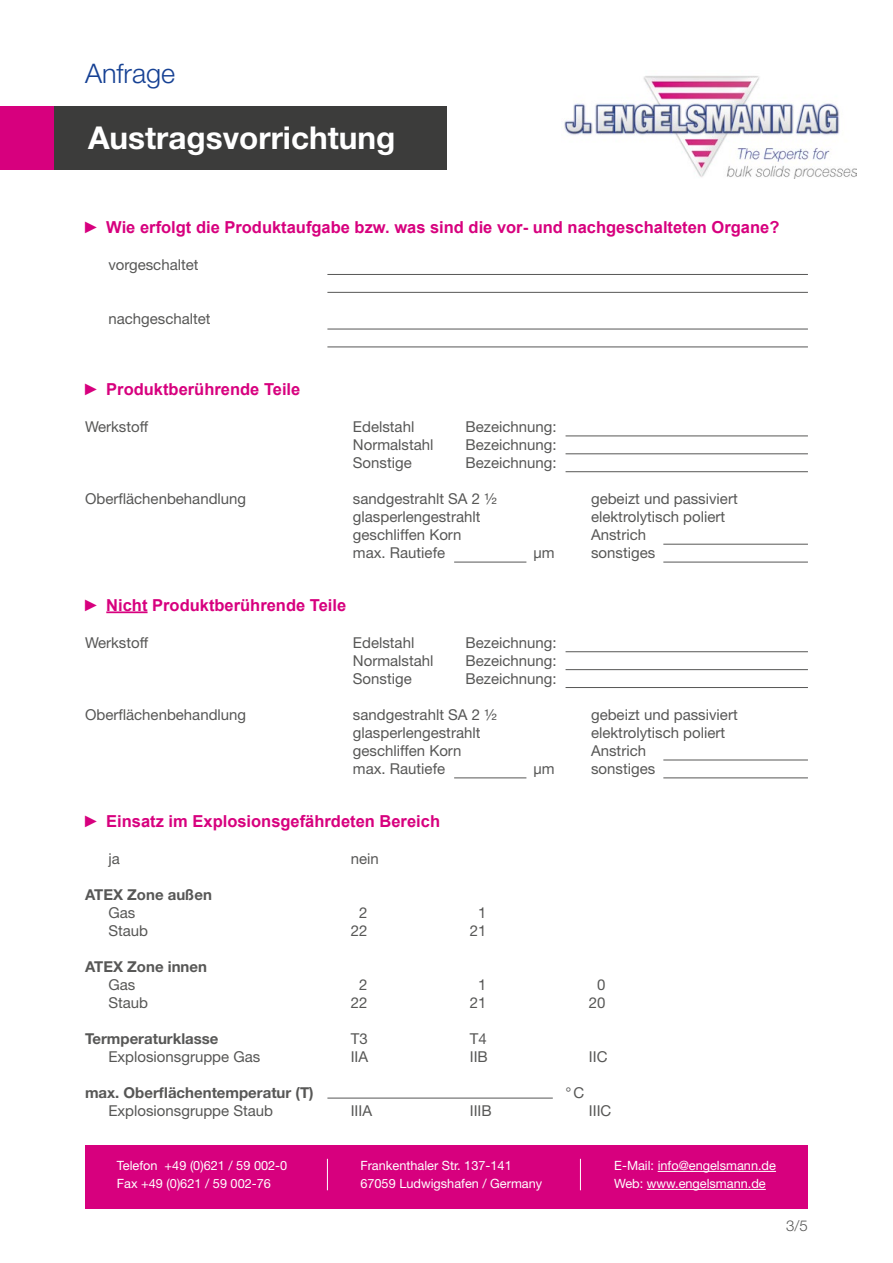
<style>
.page{position:relative;width:893px;height:1263px;background:#fff}
.page>*{position:absolute;margin:0;border:0;box-sizing:border-box;transform-origin:0 0}
.t1{font:700 31.5px "Helvetica Neue LT Std";color:#fff}
.t2{font:300 27px "Helvetica Neue LT Std";color:#164194}
.t3{font:700 16.5px "Arial";color:#d7007e}
.t4{font:15px/18px "Helvetica Neue LT Std";color:#575756}
.t5{font:700 15px "Helvetica Neue LT Std";color:#575756}
.t6{font:300 15px "Helvetica Neue LT Std";color:#575756}
.t7{font:12.75px/18px "Helvetica Neue LT Std";color:#fff}
</style>
<div class="page">
<div style="left:54px;top:106px;width:392px;height:64px;background:#3c3c3b"></div>
<div style="left:0;top:106px;width:54px;height:64px;background:#d7007e"></div>
<div style="left:85px;top:1145px;width:723px;height:64px;background:#d7007e"></div>
<hr style="left:327px;top:1159px;width:1px;height:31px;background:#fff">
<hr style="left:580px;top:1159px;width:1px;height:31px;background:#fff">
<hr style="left:658px;top:1171px;width:118px;height:1px;background:#fff">
<hr style="left:647px;top:1189px;width:119px;height:1px;background:#fff">
<img style="left:564px;top:76px;width:293px;height:103px">
<hr style="left:327px;top:274px;width:481px;height:1px;background:#575756">
<hr style="left:327px;top:292px;width:481px;height:1px;background:#575756">
<hr style="left:327px;top:329px;width:481px;height:1px;background:#575756">
<hr style="left:327px;top:347px;width:481px;height:1px;background:#575756">
<hr style="left:327px;top:1098px;width:226px;height:1px;background:#575756">
<hr style="left:106px;top:611px;width:42px;height:2px;background:#d7007e">
<hr style="left:566px;top:435px;width:242px;height:1px;background:#575756">
<hr style="left:566px;top:453px;width:242px;height:1px;background:#575756">
<hr style="left:566px;top:471px;width:242px;height:1px;background:#575756">
<hr style="left:663px;top:544px;width:145px;height:1px;background:#575756">
<hr style="left:663px;top:562px;width:145px;height:1px;background:#575756">
<hr style="left:454px;top:562px;width:72px;height:1px;background:#575756">
<hr style="left:566px;top:651px;width:242px;height:1px;background:#575756">
<hr style="left:566px;top:669px;width:242px;height:1px;background:#575756">
<hr style="left:566px;top:687px;width:242px;height:1px;background:#575756">
<hr style="left:663px;top:760px;width:145px;height:1px;background:#575756">
<hr style="left:663px;top:777px;width:145px;height:1px;background:#575756">
<hr style="left:454px;top:777px;width:72px;height:1px;background:#575756">
<h2 class="t2" style="left:85px;top:57px;width:92px">Anfrage</h2>
<h1 class="t1" style="left:88px;top:119px;width:309px">Austragsvorrichtung</h1>
<p class="t3" style="left:83px;top:215px;width:698px">► Wie erfolgt die Produktaufgabe bzw. was sind die vor- und nachgeschalteten Organe?</p>
<p class="t4" style="left:108px;top:255px;width:92px">vorgeschaltet</p>
<p class="t4" style="left:108px;top:309px;width:104px">nachgeschaltet</p>
<p class="t3" style="left:83px;top:377px;width:219px">► Produktberührende Teile</p>
<p class="t4" style="left:85px;top:417px;width:65px">Werkstoff</p>
<p class="t4" style="left:353px;top:417px;width:82px">Edelstahl<br>Normalstahl<br>Sonstige</p>
<p class="t4" style="left:466px;top:417px;width:93px;text-align:justify">Bezeichnung:<br>Bezeichnung:<br>Bezeichnung:</p>
<p class="t4" style="left:85px;top:489px;width:163px">Oberflächenbehandlung</p>
<p class="t4" style="left:353px;top:489px;width:145px">sandgestrahlt SA 2 ½ glasperlengestrahlt geschliffen Korn</p>
<p class="t4" style="left:591px;top:489px;width:148px">gebeizt und passiviert elektrolytisch poliert<br>Anstrich</p>
<p class="t4" style="left:353px;top:543px;width:94px">max. Rautiefe</p>
<p class="t4" style="left:534px;top:543px;width:23px">μm</p>
<p class="t4" style="left:591px;top:543px;width:66px">sonstiges</p>
<p class="t3" style="left:83px;top:593px;width:265px">► Nicht Produktberührende Teile</p>
<p class="t4" style="left:85px;top:633px;width:65px">Werkstoff</p>
<p class="t4" style="left:353px;top:633px;width:82px">Edelstahl<br>Normalstahl<br>Sonstige</p>
<p class="t4" style="left:466px;top:633px;width:93px;text-align:justify">Bezeichnung:<br>Bezeichnung:<br>Bezeichnung:</p>
<p class="t4" style="left:85px;top:705px;width:163px">Oberflächenbehandlung</p>
<p class="t4" style="left:353px;top:705px;width:145px">sandgestrahlt SA 2 ½ glasperlengestrahlt geschliffen Korn</p>
<p class="t4" style="left:591px;top:705px;width:148px">gebeizt und passiviert elektrolytisch poliert<br>Anstrich</p>
<p class="t4" style="left:353px;top:759px;width:94px">max. Rautiefe</p>
<p class="t4" style="left:534px;top:759px;width:23px">μm</p>
<p class="t4" style="left:591px;top:759px;width:66px">sonstiges</p>
<p class="t3" style="left:83px;top:809px;width:359px">► Einsatz im Explosionsgefährdeten Bereich</p>
<p class="t4" style="left:108px;top:849px;width:13px">ja</p>
<p class="t4" style="left:351px;top:849px;width:30px">nein</p>
<p class="t5" style="left:85px;top:885px;width:128px">ATEX Zone außen</p>
<p class="t4" style="left:108px;top:903px;width:41px">Gas<br>Staub</p>
<p class="t4" style="left:359px;top:903px;width:10px">2</p>
<p class="t4" style="left:478px;top:903px;width:10px">1</p>
<p class="t4" style="left:351px;top:921px;width:18px">22</p>
<p class="t4" style="left:470px;top:921px;width:18px">21</p>
<p class="t5" style="left:85px;top:957px;width:123px">ATEX Zone innen</p>
<p class="t4" style="left:108px;top:975px;width:41px">Gas<br>Staub</p>
<p class="t4" style="left:359px;top:975px;width:10px">2</p>
<p class="t4" style="left:478px;top:975px;width:10px">1</p>
<p class="t4" style="left:351px;top:993px;width:18px">22</p>
<p class="t4" style="left:470px;top:993px;width:18px">21</p>
<p class="t4" style="left:589px;top:975px;width:18px;text-align:center">0<br>20</p>
<p class="t5" style="left:85px;top:1029px;width:135px">Termperaturklasse</p>
<p class="t4" style="left:108px;top:1047px;width:153px">Explosionsgruppe Gas</p>
<p class="t5" style="left:85px;top:1083px;width:230px">max. Oberflächentemperatur (T)</p>
<p class="t4" style="left:108px;top:1101px;width:166px">Explosionsgruppe Staub</p>
<p class="t4" style="left:351px;top:1029px;width:18px">T3</p>
<p class="t4" style="left:470px;top:1029px;width:18px">T4</p>
<p class="t4" style="left:351px;top:1047px;width:19px">IIA</p>
<p class="t4" style="left:470px;top:1047px;width:20px">IIB</p>
<p class="t4" style="left:589px;top:1047px;width:20px">IIC</p>
<p class="t4" style="left:565px;top:1083px;width:20px">°C</p>
<p class="t4" style="left:351px;top:1101px;width:23px">IIIA</p>
<p class="t4" style="left:470px;top:1101px;width:23px">IIIB</p>
<p class="t4" style="left:589px;top:1101px;width:24px">IIIC</p>
<p class="t7" style="left:117px;top:1156px;width:172px">Telefon +49 (0)621 / 59 002-0<br>Fax +49 (0)621 / 59 002-76</p>
<p class="t7" style="left:360px;top:1156px;width:183px">Frankenthaler Str. 137-141<br>67059 Ludwigshafen / Germany</p>
<p class="t7" style="left:614px;top:1156px;width:163px">E-Mail: info@engelsmann.de<br>Web: www.engelsmann.de</p>
<p class="t6" style="left:786px;top:1217px;width:23px">3/5</p>
</div>
